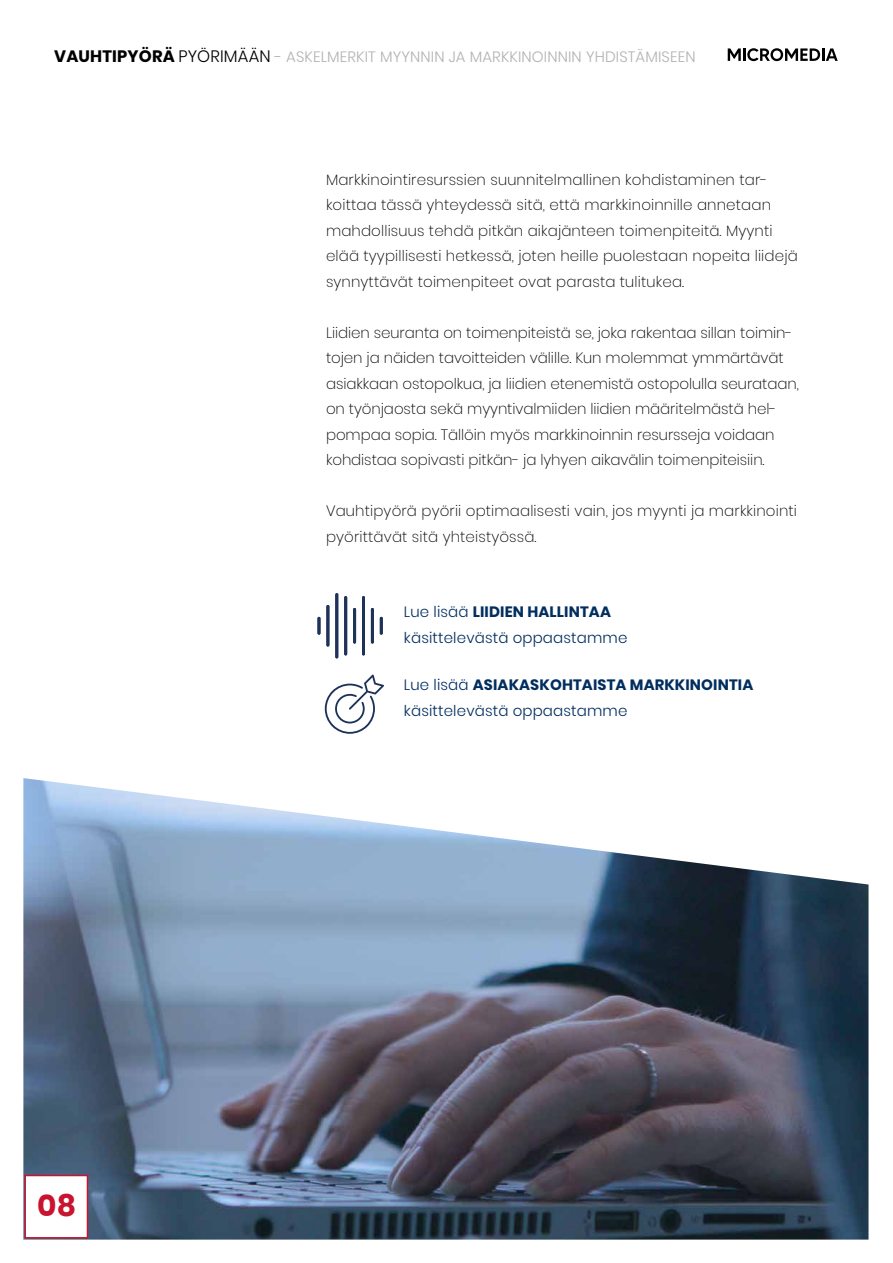
<style>
.page{position:relative;width:893px;height:1263px;background:#fff}
.page>*{position:absolute;margin:0;border:0;box-sizing:border-box;transform-origin:0 0}
.t1{font:700 30px "Poppins";color:#c91430}
.t2{font:200 15px/25.5px "Poppins";letter-spacing:.01em;color:#000}
.t3{font:300 15px/25.5px "Poppins";letter-spacing:.01em;color:#002e5f}
.t4{font:300 15px "Poppins";letter-spacing:.01em;color:#b3b2b2}
.s1{font-weight:700;font-size:16.5px;color:#000}
.s2{font-size:16.5px;color:#000}
.s3{font-weight:700}
</style>
<div class="page">
<hr style="left:317px;top:617px;width:3px;height:18px;background:#1d3259">
<hr style="left:326px;top:605px;width:3px;height:41px;background:#1d3259">
<hr style="left:335px;top:593px;width:3px;height:65px;background:#1d3259">
<hr style="left:344px;top:596px;width:3px;height:59px;background:#1d3259">
<hr style="left:353px;top:608px;width:3px;height:35px;background:#1d3259">
<hr style="left:362px;top:596px;width:3px;height:59px;background:#1d3259">
<hr style="left:371px;top:608px;width:3px;height:35px;background:#1d3259">
<hr style="left:380px;top:617px;width:3px;height:18px;background:#1d3259">
<svg style="left:325px;top:675px;width:59px;height:59px"></svg>
<img style="left:23px;top:778px;width:845px;height:461px">
<div style="left:24px;top:1175px;width:64px;height:63px;background:#fff;border:2px solid #c91430"></div>
<svg style="left:728px;top:48px;width:110px;height:13px"></svg>
<p class="t4" style="left:54px;top:48px;width:643px"><span class="s1">VAUHTIPYÖRÄ</span> <span class="s2">PYÖRIMÄÄN</span> - ASKELMERKIT MYYNNIN JA MARKKINOINNIN YHDISTÄMISEEN</p>
<p class="t2" style="left:326px;top:167px;width:473px">Markkinointiresurssien suunnitelmallinen kohdistaminen tar&shy;koittaa tässä yhteydessä sitä, että markkinoinnille annetaan mahdollisuus tehdä pitkän aikajänteen toimenpiteitä. Myynti elää tyypillisesti hetkessä, joten heille puolestaan nopeita liidejä synnyttävät toimenpiteet ovat parasta tulitukea.</p>
<p class="t2" style="left:326px;top:320px;width:474px">Liidien seuranta on toimenpiteistä se, joka rakentaa sillan toimin&shy;tojen ja näiden tavoitteiden välille. Kun molemmat ymmärtävät asiakkaan ostopolkua, ja liidien etenemistä ostopolulla seurataan, on työnjaosta sekä myyntivalmiiden liidien määritelmästä hel&shy;pompaa sopia. Tällöin myös markkinoinnin resursseja voidaan kohdistaa sopivasti pitkän- ja lyhyen aikavälin toimenpiteisiin.</p>
<p class="t2" style="left:326px;top:498px;width:473px">Vauhtipyörä pyörii optimaalisesti vain, jos myynti ja markkinointi pyörittävät sitä yhteistyössä.</p>
<h1 class="t1" style="left:37px;top:1188px;width:40px">08</h1>
<p class="t3" style="left:404px;top:599px;width:225px">Lue lisää <span class="s3">LIIDIEN HALLINTAA </span>käsittelevästä oppaastamme</p>
<p class="t3" style="left:404px;top:672px;width:351px">Lue lisää <span class="s3">ASIAKASKOHTAISTA MARKKINOINTIA </span>käsittelevästä oppaastamme</p>
</div>
